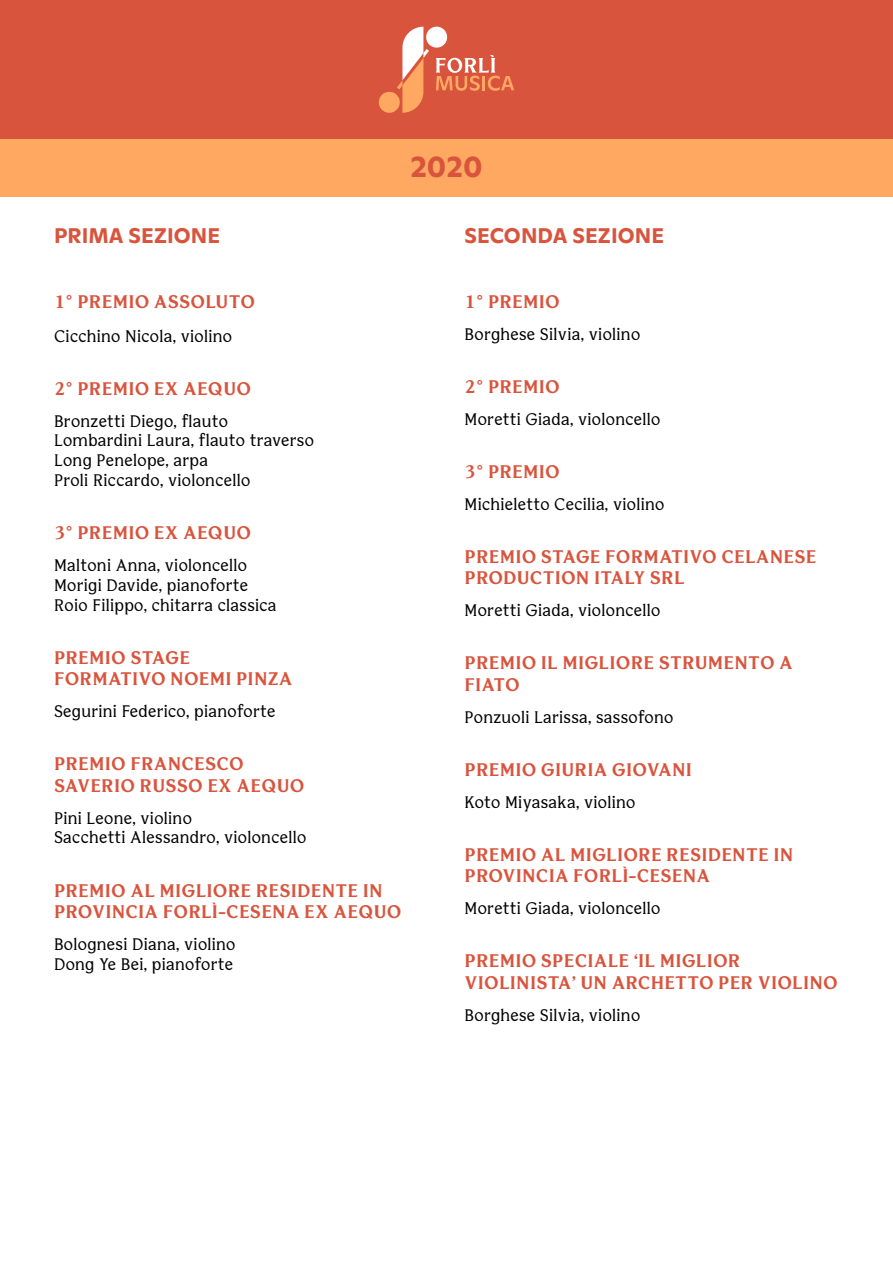
<style>
.page{position:relative;width:893px;height:1263px;background:#fff}
.page>*{position:absolute;margin:0;border:0;box-sizing:border-box;transform-origin:0 0}
.t1{font:700 30px "Ginto";color:#d9543d}
.Sezione{font:700 21px "Ginto";letter-spacing:.005em;color:#d9543d}
.Premi{font:700 18px/21.6px "Bianco Serif";letter-spacing:.01em;color:#d9543d}
.Body{font:16.5px "Bianco Serif";letter-spacing:.02em;color:#000}
</style>
<div class="page">
<div style="left:0;top:0;width:893px;height:139px;background:#d9543d"></div>
<div style="left:0;top:139px;width:893px;height:57px;background:#ffa861"></div>
<div style="left:379px;top:92px;width:21px;height:21px;background:#ffa861;border-radius:50%"></div>
<div style="left:426px;top:27px;width:21px;height:21px;background:#fff;border-radius:50%"></div>
<svg style="left:397px;top:27px;width:32px;height:86px"></svg>
<svg style="left:436px;top:55px;width:78px;height:36px"></svg>
<p class="Sezione" style="left:54px;top:220px;width:168px">PRIMA SEZIONE</p>
<p class="t1" style="left:410px;top:144px;width:74px">2020</p>
<p class="Sezione" style="left:465px;top:220px;width:201px">SECONDA SEZIONE</p>
<p class="Premi" style="left:54px;top:293px;width:203px">1° PREMIO ASSOLUTO</p>
<p class="Body" style="left:54px;top:326px;width:180px">Cicchino Nicola, violino</p>
<p class="Premi" style="left:54px;top:379px;width:199px">2° PREMIO EX AEQUO</p>
<p class="Body" style="left:54px;top:410px;width:175px">Bronzetti Diego, flauto</p>
<p class="Body" style="left:54px;top:430px;width:261px">Lombardini Laura, flauto traverso</p>
<p class="Body" style="left:54px;top:450px;width:156px">Long Penelope, arpa</p>
<p class="Body" style="left:54px;top:470px;width:198px">Proli Riccardo, violoncello</p>
<p class="Premi" style="left:54px;top:524px;width:199px">3° PREMIO EX AEQUO</p>
<p class="Body" style="left:54px;top:555px;width:195px">Maltoni Anna, violoncello</p>
<p class="Body" style="left:54px;top:575px;width:195px">Morigi Davide, pianoforte</p>
<p class="Body" style="left:54px;top:594px;width:224px">Roio Filippo, chitarra classica</p>
<p class="Premi" style="left:54px;top:648px;width:240px">PREMIO STAGE<br>FORMATIVO NOEMI PINZA</p>
<p class="Body" style="left:54px;top:701px;width:223px">Segurini Federico, pianoforte</p>
<p class="Premi" style="left:54px;top:755px;width:252px">PREMIO FRANCESCO<br>SAVERIO RUSSO EX AEQUO</p>
<p class="Body" style="left:54px;top:807px;width:139px">Pini Leone, violino</p>
<p class="Body" style="left:54px;top:827px;width:254px">Sacchetti Alessandro, violoncello</p>
<p class="Premi" style="left:54px;top:881px;width:349px">PREMIO AL MIGLIORE RESIDENTE IN<br>PROVINCIA FORLÌ-CESENA EX AEQUO</p>
<p class="Body" style="left:54px;top:934px;width:183px">Bolognesi Diana, violino</p>
<p class="Body" style="left:54px;top:953px;width:181px">Dong Ye Bei, pianoforte</p>
<p class="Premi" style="left:464px;top:293px;width:97px">1° PREMIO</p>
<p class="Body" style="left:464px;top:324px;width:177px">Borghese Silvia, violino</p>
<p class="Premi" style="left:464px;top:378px;width:97px">2° PREMIO</p>
<p class="Body" style="left:464px;top:409px;width:197px">Moretti Giada, violoncello</p>
<p class="Premi" style="left:464px;top:463px;width:97px">3° PREMIO</p>
<p class="Body" style="left:464px;top:494px;width:201px">Michieletto Cecilia, violino</p>
<p class="Premi" style="left:465px;top:547px;width:353px">PREMIO STAGE FORMATIVO CELANESE<br>PRODUCTION ITALY SRL</p>
<p class="Body" style="left:464px;top:600px;width:197px">Moretti Giada, violoncello</p>
<p class="Premi" style="left:465px;top:654px;width:330px">PREMIO IL MIGLIORE STRUMENTO A<br>FIATO</p>
<p class="Body" style="left:464px;top:707px;width:210px">Ponzuoli Larissa, sassofono</p>
<p class="Premi" style="left:465px;top:760px;width:229px">PREMIO GIURIA GIOVANI</p>
<p class="Body" style="left:464px;top:791px;width:172px">Koto Miyasaka, violino</p>
<p class="Premi" style="left:465px;top:845px;width:330px">PREMIO AL MIGLIORE RESIDENTE IN<br>PROVINCIA FORLÌ-CESENA</p>
<p class="Body" style="left:464px;top:898px;width:197px">Moretti Giada, violoncello</p>
<p class="Premi" style="left:465px;top:952px;width:375px">PREMIO SPECIALE ‘IL MIGLIOR<br>VIOLINISTA’ UN ARCHETTO PER VIOLINO</p>
<p class="Body" style="left:464px;top:1004px;width:177px">Borghese Silvia, violino</p>
</div>
